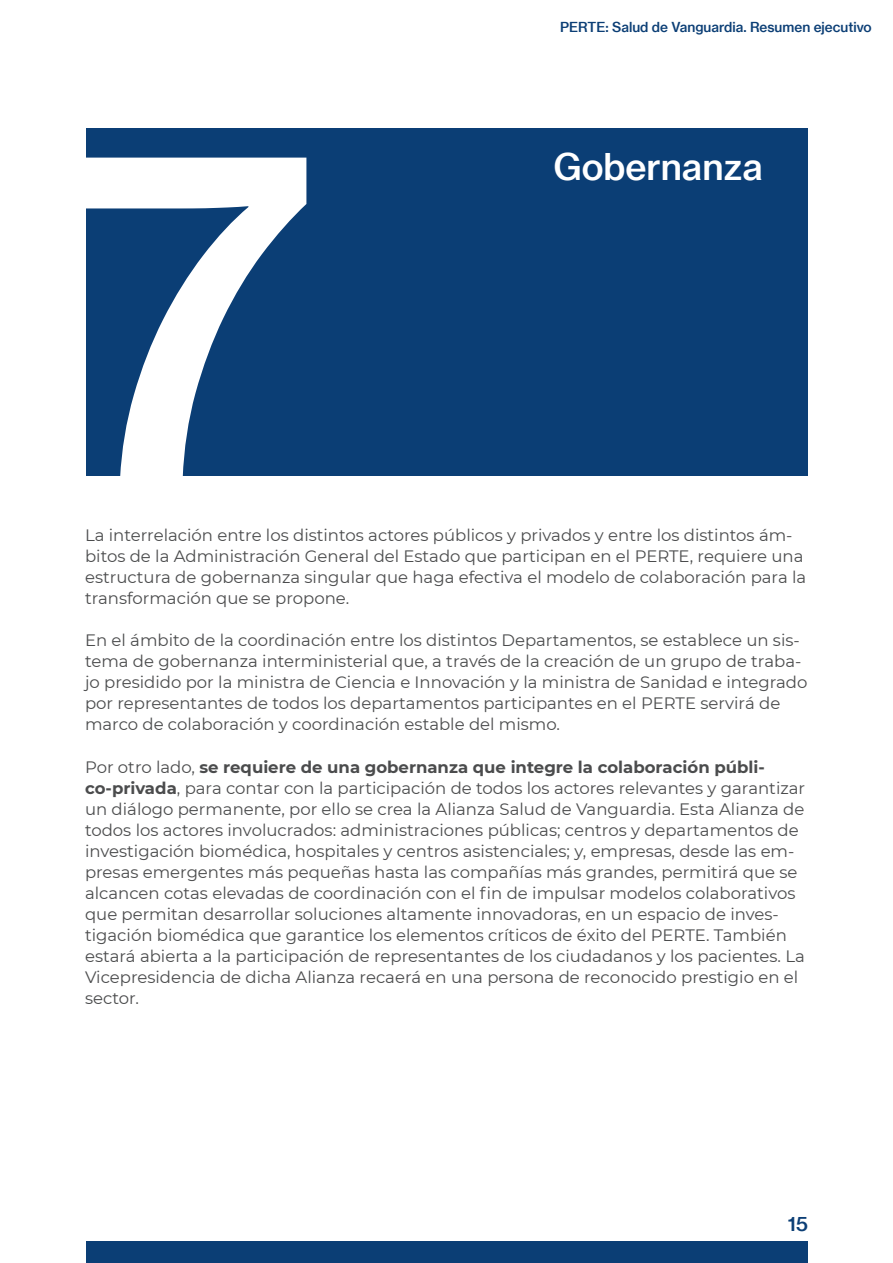
<style>
.page{position:relative;width:893px;height:1263px;background:#fff}
.page>*{position:absolute;margin:0;border:0;box-sizing:border-box;transform-origin:0 0}
.numeros_titular{font:450px "N Haas Grotesk TX Pro 65 Md";color:#fff}
.titular{font:36px "N Haas Grotesk TX Pro 65 Md";color:#fff}
.t1{font:19.5px "N Haas Grotesk TX Pro 65 Md";color:#0b3e75}
.texto{font:16.5px/21px "Montserrat";color:#4b4c4d}
.t2{font:13.5px "N Haas Grotesk TX Pro 65 Md";color:#0b3e75}
.s1{font-weight:700}
</style>
<div class="page">
<div style="left:87px;top:1242px;width:721px;height:21px;background:#0b3e75"></div>
<div style="left:86px;top:128px;width:721px;height:347px;background:#0b3e75"></div>
<p class="t2" style="left:560px;top:18px;width:313px">PERTE: Salud de Vanguardia. Resumen ejecutivo</p>
<p class="numeros_titular" style="left:62px;top:33px;width:256px">7</p>
<p class="titular" style="left:553px;top:144px;width:211px">Gobernanza</p>
<p class="texto" style="left:85px;top:524px;width:723px">La interrelación entre los distintos actores públicos y privados y entre los distintos ám&shy;bitos de la Administración General del Estado que participan en el PERTE, requiere una estructura de gobernanza singular que haga efectiva el modelo de colaboración para la transformación que se propone.</p>
<p class="texto" style="left:85px;top:629px;width:724px">En el ámbito de la coordinación entre los distintos Departamentos, se establece un sis&shy;tema de gobernanza interministerial que, a través de la creación de un grupo de traba&shy;jo presidido por la ministra de Ciencia e Innovación y la ministra de Sanidad e integrado por representantes de todos los departamentos participantes en el PERTE servirá de marco de colaboración y coordinación estable del mismo.</p>
<p class="texto" style="left:85px;top:756px;width:722px">Por otro lado, <span class="s1">se requiere de una gobernanza que integre la colaboración públi&shy;co-privada</span>, para contar con la participación de todos los actores relevantes y garantizar un diálogo permanente, por ello se crea la Alianza Salud de Vanguardia. Esta Alianza de todos los actores involucrados: administraciones públicas; centros y departamentos de investigación biomédica, hospitales y centros asistenciales; y, empresas, desde las em&shy;presas emergentes más pequeñas hasta las compañías más grandes, permitirá que se alcancen cotas elevadas de coordinación con el fin de impulsar modelos colaborativos que permitan desarrollar soluciones altamente innovadoras, en un espacio de inves&shy;tigación biomédica que garantice los elementos críticos de éxito del PERTE. También estará abierta a la participación de representantes de los ciudadanos y los pacientes. La Vicepresidencia de dicha Alianza recaerá en una persona de reconocido prestigio en el sector.</p>
<p class="t1" style="left:788px;top:1212px;width:22px">15</p>
</div>
